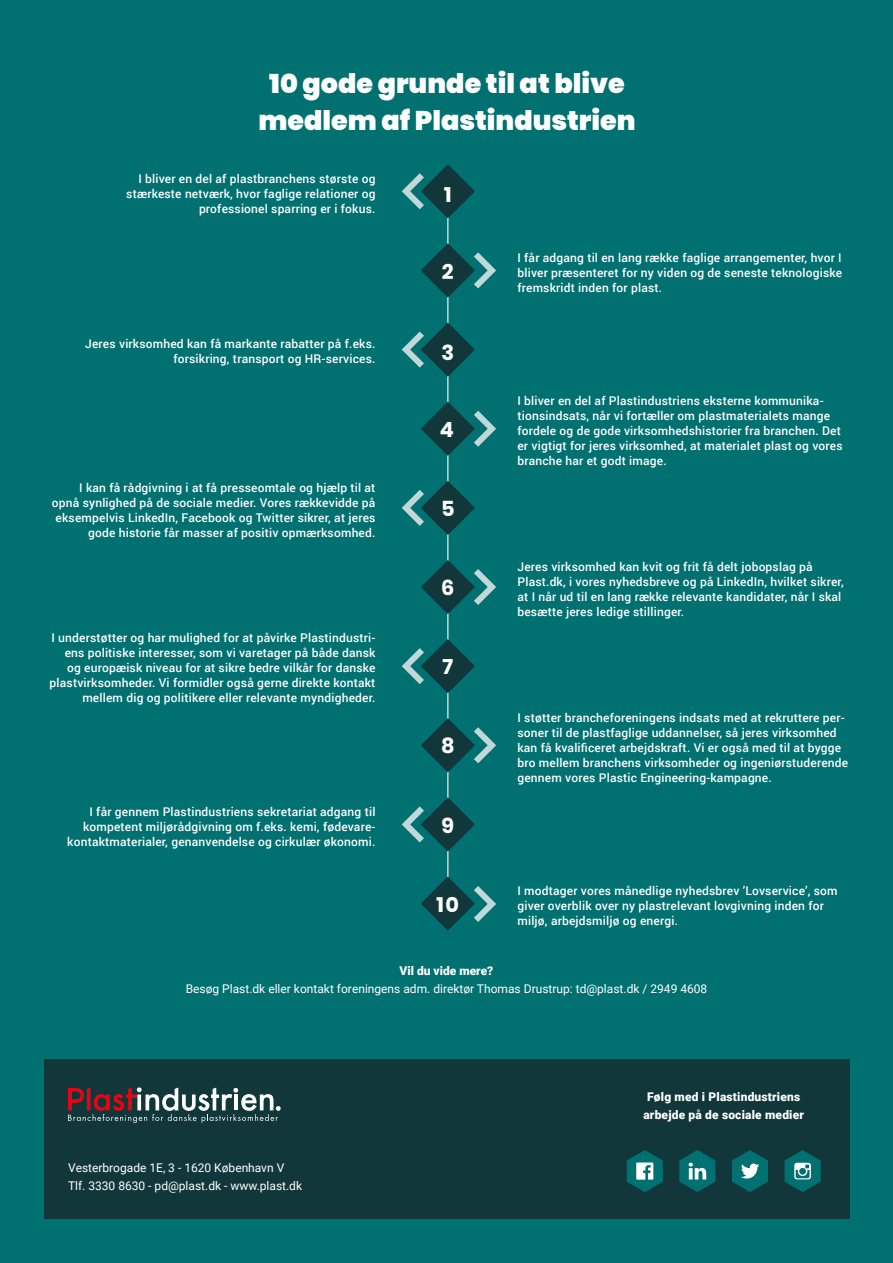
<style>
.page{position:relative;width:893px;height:1263px;background:#007071}
.page>*{position:absolute;margin:0;border:0;box-sizing:border-box;transform-origin:0 0}
.Rubrik{font:900 27px/37.5px "Poppins";color:#fff;text-align:center}
.Underrubrik_1{font:700 21px "Poppins";color:#fff}
.Infoboks{font:500 12px/15px "Roboto";letter-spacing:.015em;color:#fff;text-align:right}
.Brødtekst{font:12px/18px "Roboto";color:#fff;text-align:center}
.Infoboks-2{font:900 12px "Roboto";letter-spacing:.015em;color:#fff}
.s1{font-weight:900}
</style>
<div class="page">
<div style="left:44px;top:1060px;width:805px;height:159px;background:#11373b"></div>
<svg style="left:68px;top:1087px;width:213px;height:36px"></svg>
<hr style="left:447px;top:214px;width:2px;height:690px;background:#c1d8d8">
<svg style="left:421px;top:243px;width:75px;height:54px"></svg>
<svg style="left:421px;top:402px;width:75px;height:54px"></svg>
<svg style="left:402px;top:481px;width:73px;height:54px"></svg>
<svg style="left:421px;top:560px;width:75px;height:54px"></svg>
<svg style="left:402px;top:639px;width:73px;height:54px"></svg>
<svg style="left:421px;top:718px;width:75px;height:54px"></svg>
<svg style="left:402px;top:797px;width:73px;height:54px"></svg>
<svg style="left:421px;top:876px;width:75px;height:55px"></svg>
<svg style="left:402px;top:164px;width:73px;height:54px"></svg>
<svg style="left:402px;top:322px;width:73px;height:55px"></svg>
<svg style="left:732px;top:1150px;width:36px;height:42px"></svg>
<svg style="left:679px;top:1150px;width:36px;height:42px"></svg>
<svg style="left:784px;top:1150px;width:37px;height:42px"></svg>
<svg style="left:627px;top:1150px;width:36px;height:42px"></svg>
<p class="Rubrik" style="left:258px;top:64px;width:379px">10 gode grunde til at blive medlem af Plastindustrien</p>
<p class="Infoboks" style="left:126px;top:170px;width:251px">I bliver en del af plastbranchens største og stærkeste netværk, hvor faglige relationer og professionel sparring er i fokus.</p>
<p class="Infoboks" style="left:85px;top:336px;width:292px">Jeres virksomhed kan få markante rabatter på f.eks.</p>
<p class="Infoboks" style="left:173px;top:351px;width:204px">forsikring, transport og HR-services.</p>
<p class="Infoboks" style="left:52px;top:479px;width:325px">I kan få rådgivning i at få presseomtale og hjælp til at opnå synlighed på de sociale medier. Vores rækkevidde på eksempelvis LinkedIn, Facebook og Twitter sikrer, at jeres gode historie får masser af positiv opmærksomhed.</p>
<p class="Infoboks" style="left:50px;top:630px;width:327px">I understøtter og har mulighed for at påvirke Plastindustri&shy;ens politiske interesser, som vi varetager på både dansk og europæisk niveau for at sikre bedre vilkår for danske plastvirksomheder. Vi formidler også gerne direkte kontakt mellem dig og politikere eller relevante myndigheder.</p>
<p class="Infoboks" style="left:67px;top:803px;width:310px">I får gennem Plastindustriens sekretariat adgang til kompetent miljørådgivning om f.eks. kemi, fødevare&shy;kontaktmaterialer, genanvendelse og cirkulær økonomi.</p>
<p class="Underrubrik_1" style="left:444px;top:182px;width:9px">1</p>
<p class="Underrubrik_1" style="left:442px;top:259px;width:13px">2</p>
<p class="Underrubrik_1" style="left:441px;top:340px;width:14px">3</p>
<p class="Underrubrik_1" style="left:440px;top:417px;width:16px">4</p>
<p class="Underrubrik_1" style="left:441px;top:496px;width:15px">5</p>
<p class="Underrubrik_1" style="left:441px;top:576px;width:15px">6</p>
<p class="Underrubrik_1" style="left:442px;top:655px;width:12px">7</p>
<p class="Underrubrik_1" style="left:441px;top:734px;width:15px">8</p>
<p class="Underrubrik_1" style="left:441px;top:813px;width:14px">9</p>
<p class="Underrubrik_1" style="left:437px;top:892px;width:24px">10</p>
<p class="Infoboks" style="left:517px;top:249px;width:326px;text-align:justify">I får adgang til en lang række faglige arrangementer, hvor I bliver præsenteret for ny viden og de seneste teknologiske fremskridt inden for plast.</p>
<p class="Infoboks" style="left:517px;top:393px;width:327px;text-align:left">I bliver en del af Plastindustriens eksterne kommunika&shy;tionsindsats, når vi fortæller om plastmaterialets mange fordele og de gode virksomhedshistorier fra branchen. Det er vigtigt for jeres virksomhed, at materialet plast og vores branche har et godt image.</p>
<p class="Infoboks" style="left:517px;top:558px;width:328px;text-align:left">Jeres virksomhed kan kvit og frit få delt jobopslag på Plast.dk, i vores nyhedsbreve og på LinkedIn, hvilket sikrer, at I når ud til en lang række relevante kandidater, når I skal besætte jeres ledige stillinger.</p>
<p class="Infoboks" style="left:517px;top:709px;width:332px;text-align:left">I støtter brancheforeningens indsats med at rekruttere per&shy;soner til de plastfaglige uddannelser, så jeres virksomhed kan få kvalificeret arbejdskraft. Vi er også med til at bygge bro mellem branchens virksomheder og ingeniørstuderende gennem vores Plastic Engineering-kampagne.</p>
<p class="Infoboks" style="left:517px;top:883px;width:322px;text-align:left">I modtager vores månedlige nyhedsbrev ’Lovservice’, som giver overblik over ny plastrelevant lovgivning inden for miljø, arbejdsmiljø og energi.</p>
<p class="Brødtekst" style="left:186px;top:961px;width:523px"><span class="s1">Vil du vide mere?<br></span>Besøg Plast.dk eller kontakt foreningens adm. direktør Thomas Drustrup: td@plast.dk / 2949 4608</p>
<p class="Brødtekst" style="left:68px;top:1158px;width:218px">Vesterbrogade 1E, 3 - 1620 København V</p>
<p class="Brødtekst" style="left:68px;top:1176px;width:236px">Tlf. 3330 8630 - pd@plast.dk - www.plast.dk</p>
<p class="Infoboks-2" style="left:647px;top:1088px;width:154px">Følg med i Plastindustriens</p>
<p class="Infoboks-2" style="left:643px;top:1106px;width:162px">arbejde på de sociale medier</p>
</div>
